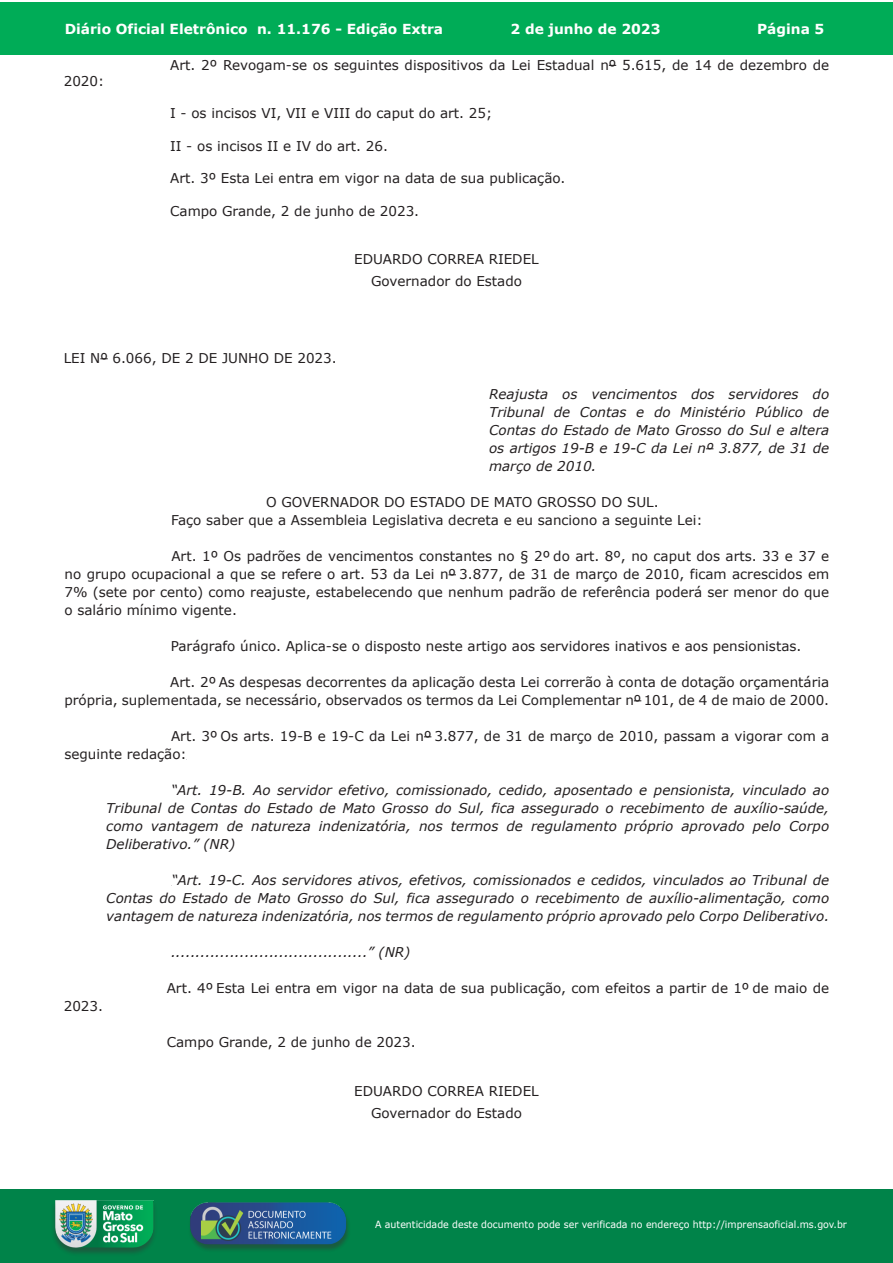
<style>
.page{position:relative;width:893px;height:1263px;background:#fff}
.page>*{position:absolute;margin:0;border:0;box-sizing:border-box;transform-origin:0 0}
.t1{font:700 13.8px "Verdana";color:#fff}
.t2{font:13.5px/18px "Verdana";color:#231f20;text-align:center}
.t3{font:italic 13.5px/18px "Verdana";color:#231f20;text-align:justify}
.t4{font:9.9px "Verdana";color:#fff;scale:.95 1}
</style>
<div class="page">
<div style="left:0;top:2px;width:893px;height:53px;background:#00ac57"></div>
<div style="left:1px;top:1189px;width:892px;height:74px;background:#008349"></div>
<img style="left:49px;top:1198px;width:111px;height:61px">
<img style="left:185px;top:1201px;width:168px;height:54px">
<p class="t1" style="left:65px;top:20px;width:380px">Diário Oficial Eletrônico n. 11.176 - Edição Extra</p>
<p class="t1" style="left:510px;top:20px;width:152px">2 de junho de 2023</p>
<p class="t1" style="left:757px;top:20px;width:69px">Página 5</p>
<p class="t2" style="left:64px;top:72px;width:42px">2020:</p>
<p class="t2" style="left:170px;top:56px;width:661px">Art. 2º Revogam-se os seguintes dispositivos da Lei Estadual nº 5.615, de 14 de dezembro de</p>
<p class="t2" style="left:170px;top:104px;width:324px">I - os incisos VI, VII e VIII do caput do art. 25;</p>
<p class="t2" style="left:170px;top:137px;width:219px">II - os incisos II e IV do art. 26.</p>
<p class="t2" style="left:170px;top:169px;width:397px">Art. 3º Esta Lei entra em vigor na data de sua publicação.</p>
<p class="t2" style="left:170px;top:202px;width:251px">Campo Grande, 2 de junho de 2023.</p>
<p class="t2" style="left:354px;top:248px;width:186px;line-height:21.6px">EDUARDO CORREA RIEDEL<br>Governador do Estado</p>
<p class="t2" style="left:64px;top:349px;width:274px">LEI Nº 6.066, DE 2 DE JUNHO DE 2023.</p>
<p class="t3" style="left:489px;top:385px;width:342px">Reajusta os vencimentos dos servidores do Tribunal de Contas e do Ministério Público de Contas do Estado de Mato Grosso do Sul e altera os artigos 19-B e 19-C da Lei nº 3.877, de 31 de março de 2010.</p>
<p class="t2" style="left:171px;top:493px;width:533px;text-align:left;text-indent:95px">O GOVERNADOR DO ESTADO DE MATO GROSSO DO SUL.<br>Faço saber que a Assembleia Legislativa decreta e eu sanciono a seguinte Lei:</p>
<p class="t2" style="left:64px;top:547px;width:766px;text-align:justify;text-indent:107px">Art. 1º Os padrões de vencimentos constantes no § 2º do art. 8º, no caput dos arts. 33 e 37 e no grupo ocupacional a que se refere o art. 53 da Lei nº 3.877, de 31 de março de 2010, ficam acrescidos em 7% (sete por cento) como reajuste, estabelecendo que nenhum padrão de referência poderá ser menor do que o salário mínimo vigente.</p>
<p class="t2" style="left:171px;top:637px;width:632px">Parágrafo único. Aplica-se o disposto neste artigo aos servidores inativos e aos pensionistas.</p>
<p class="t2" style="left:64px;top:673px;width:766px;text-align:right">Art. 2º As despesas decorrentes da aplicação desta Lei correrão à conta de dotação orçamentária<br>própria, suplementada, se necessário, observados os termos da Lei Complementar nº 101, de 4 de maio de 2000.</p>
<p class="t2" style="left:64px;top:727px;width:766px;text-align:left;text-indent:107px">Art. 3º Os arts. 19-B e 19-C da Lei nº 3.877, de 31 de março de 2010, passam a vigorar com a seguinte redação:</p>
<p class="t3" style="left:106px;top:781px;width:724px;text-indent:65px">“Art. 19-B. Ao servidor efetivo, comissionado, cedido, aposentado e pensionista, vinculado ao Tribunal de Contas do Estado de Mato Grosso do Sul, fica assegurado o recebimento de auxílio-saúde, como vantagem de natureza indenizatória, nos termos de regulamento próprio aprovado pelo Corpo Deliberativo.” (NR)</p>
<p class="t3" style="left:106px;top:871px;width:724px;text-indent:65px">“Art. 19-C. Aos servidores ativos, efetivos, comissionados e cedidos, vinculados ao Tribunal de Contas do Estado de Mato Grosso do Sul, fica assegurado o recebimento de auxílio-alimentação, como vantagem de natureza indenizatória, nos termos de regulamento próprio aprovado pelo Corpo Deliberativo.</p>
<p class="t3" style="left:171px;top:943px;width:241px">........................................” (NR)</p>
<p class="t2" style="left:167px;top:979px;width:664px">Art. 4º Esta Lei entra em vigor na data de sua publicação, com efeitos a partir de 1º de maio de</p>
<p class="t2" style="left:64px;top:997px;width:41px">2023.</p>
<p class="t2" style="left:167px;top:1033px;width:251px">Campo Grande, 2 de junho de 2023.</p>
<p class="t2" style="left:354px;top:1080px;width:186px;line-height:21.6px">EDUARDO CORREA RIEDEL<br>Governador do Estado</p>
<p class="t4" style="left:375px;top:1218px;width:498px">A autenticidade deste documento pode ser verificada no endereço http://imprensaoficial.ms.gov.br</p>
</div>
